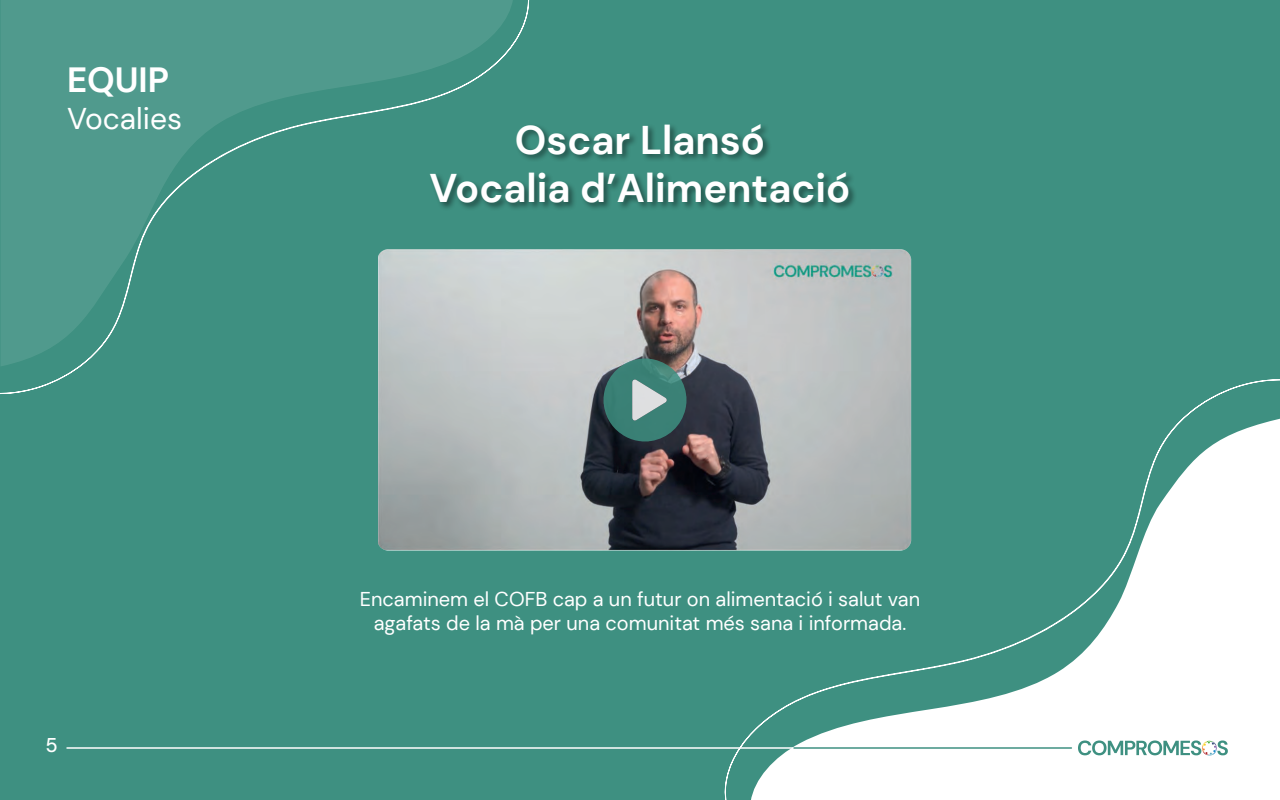
<style>
.page{position:relative;width:1280px;height:800px;background:#3e9081}
.page>*{position:absolute;margin:0;border:0;box-sizing:border-box;transform-origin:0 0}
.t1{font:700 40px/48px "DM Sans";color:#fff;text-align:center}
.t2{font:700 35px "DM Sans";color:#fff}
.t3{font:30px "DM Sans";color:#fff}
.t4{font:20px/24px "DM Sans";color:#fff;text-align:center}
.t5{font:500 20px "DM Sans";color:#fff}
</style>
<div class="page">
<svg style="left:751px;top:416px;width:529px;height:384px"></svg>
<svg style="left:1078px;top:741px;width:150px;height:15px"></svg>
<hr style="left:67px;top:747px;width:1004px;height:2px;background:#fff">
<div style="left:429px;top:123px;width:429px;height:89px;background:#000001;opacity:.45"></div>
<svg style="left:0;top:0;width:529px;height:394px"></svg>
<svg style="left:0;top:0;width:513px;height:367px"></svg>
<hr style="left:794px;top:747px;width:277px;height:2px;background:#3e9081">
<img style="left:379px;top:249px;width:532px;height:302px">
<svg style="left:604px;top:359px;width:82px;height:82px"></svg>
<h2 class="t2" style="left:67px;top:58px;width:104px">EQUIP</h2>
<h3 class="t3" style="left:67px;top:100px;width:117px">Vocalies</h3>
<p class="t5" style="left:45px;top:732px;width:14px">5</p>
<h1 class="t1" style="left:430px;top:116px;width:422px">Oscar Llansó<br>Vocalia d’Alimentació</h1>
<p class="t4" style="left:360px;top:587px;width:562px">Encaminem el COFB cap a un futur on alimentació i salut van agafats de la mà per una comunitat més sana i informada.</p>
</div>
